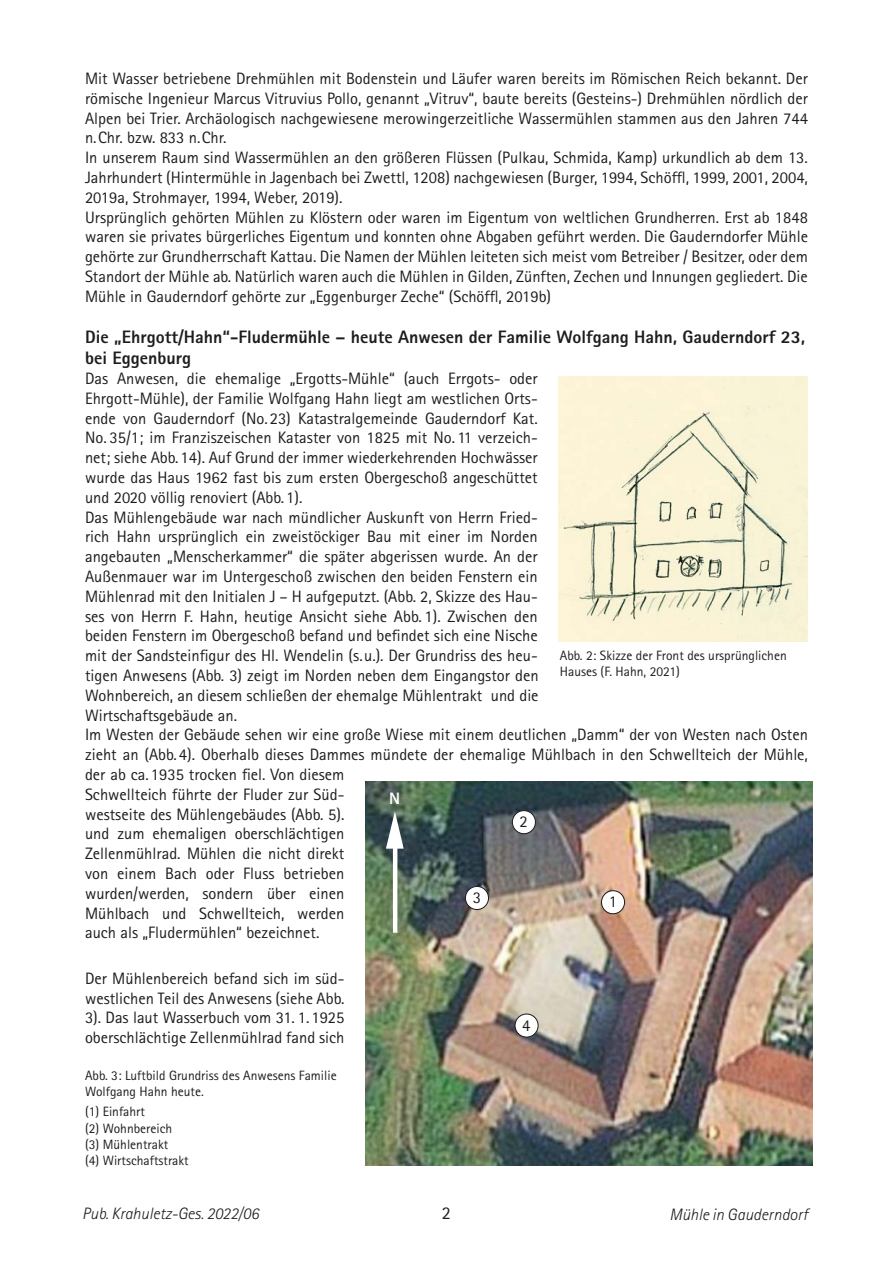
<style>
.page{position:relative;width:893px;height:1263px;background:#fff}
.page>*{position:absolute;margin:0;border:0;box-sizing:border-box;transform-origin:0 0}
.t1{font:800 18px/21.6px "Rotis Sans Serif Std";color:#1d1d1b}
.t2{font:18px "Rotis Sans Serif Std";color:#1d1d1b}
.t3{font:16.5px/19.8px "Rotis Sans Serif Std";color:#1d1d1b}
.t4{font:italic 300 16.5px "Rotis Sans Serif Std";color:#1d1d1b}
.t5{font:800 16.5px "Rotis Sans Serif Std";color:#fff}
.t6{font:13.5px/16.2px "Rotis Sans Serif Std";color:#1d1d1b}
</style>
<div class="page">
<img style="left:559px;top:376px;width:249px;height:266px">
<img style="left:366px;top:782px;width:447px;height:383px">
<div style="left:601px;top:891px;width:24px;height:23px;background:#fff;border-radius:50%"></div>
<div style="left:601px;top:890px;width:24px;height:24px;border:1px solid #1d1d1b;border-radius:50%"></div>
<div style="left:512px;top:811px;width:23px;height:23px;background:#fff;border-radius:50%"></div>
<div style="left:512px;top:810px;width:24px;height:24px;border:1px solid #1d1d1b;border-radius:50%"></div>
<div style="left:465px;top:886px;width:23px;height:23px;background:#fff;border-radius:50%"></div>
<div style="left:465px;top:886px;width:24px;height:24px;border:1px solid #1d1d1b;border-radius:50%"></div>
<div style="left:515px;top:1014px;width:23px;height:23px;background:#fff;border-radius:50%"></div>
<div style="left:514px;top:1013px;width:25px;height:24px;border:1px solid #1d1d1b;border-radius:50%"></div>
<hr style="left:393px;top:846px;width:4px;height:87px;background:#fff">
<svg style="left:386px;top:811px;width:18px;height:37px"></svg>
<p class="t3" style="left:85px;top:68px;width:724px">Mit Wasser betriebene Drehmühlen mit Bodenstein und Läufer waren bereits im Römischen Reich bekannt. Der römische Ingenieur Marcus Vitruvius Pollo, genannt „Vitruv“, baute bereits (Gesteins-) Drehmühlen nördlich der Alpen bei Trier. Archäologisch nachgewiesene merowingerzeitliche Wassermühlen stammen aus den Jahren 744 n. Chr. bzw. 833 n. Chr.<br>In unserem Raum sind Wassermühlen an den größeren Flüssen (Pulkau, Schmida, Kamp) urkundlich ab dem 13.<br>Jahrhundert (Hintermühle in Jagenbach bei Zwettl, 1208) nachgewiesen (Burger, 1994, Schöffl, 1999, 2001, 2004, 2019a, Strohmayer, 1994, Weber, 2019).<br>Ursprünglich gehörten Mühlen zu Klöstern oder waren im Eigentum von weltlichen Grundherren. Erst ab 1848 waren sie privates bürgerliches Eigentum und konnten ohne Abgaben geführt werden. Die Gauderndorfer Mühle gehörte zur Grundherrschaft Kattau. Die Namen der Mühlen leiteten sich meist vom Betreiber / Besitzer, oder dem Standort der Mühle ab. Natürlich waren auch die Mühlen in Gilden, Zünften, Zechen und Innungen gegliedert. Die Mühle in Gauderndorf gehörte zur „Eggenburger Zeche“ (Schöffl, 2019b)</p>
<p class="t1" style="left:85px;top:325px;width:721px">Die „Ehrgott/Hahn“-Fludermühle – heute Anwesen der Familie Wolfgang Hahn, Gauderndorf 23, bei Eggenburg</p>
<p class="t3" style="left:85px;top:368px;width:724px">Das Anwesen, die ehemalige „Ergotts-Mühle“ (auch Errgots- oder<br>Ehrgott-Mühle), der Familie Wolfgang Hahn liegt am westlichen Orts-<br>ende von Gauderndorf (No. 23) Katastralgemeinde Gauderndorf Kat.<br>No. 35/1; im Franziszeischen Kataster von 1825 mit No. 11 verzeich-<br>net; siehe Abb. 14). Auf Grund der immer wiederkehrenden Hochwässer<br>wurde das Haus 1962 fast bis zum ersten Obergeschoß angeschüttet<br>und 2020 völlig renoviert (Abb. 1).<br>Das Mühlengebäude war nach mündlicher Auskunft von Herrn Fried-<br>rich Hahn ursprünglich ein zweistöckiger Bau mit einer im Norden<br>angebauten „Menscherkammer“ die später abgerissen wurde. An der<br>Außenmauer war im Untergeschoß zwischen den beiden Fenstern ein<br>Mühlenrad mit den Initialen J – H aufgeputzt. (Abb. 2, Skizze des Hau-<br>ses von Herrn F. Hahn, heutige Ansicht siehe Abb. 1). Zwischen den<br>beiden Fenstern im Obergeschoß befand und befindet sich eine Nische<br>mit der Sandsteinfigur des Hl. Wendelin (s. u.). Der Grundriss des heu-<br>tigen Anwesens (Abb. 3) zeigt im Norden neben dem Eingangstor den<br>Wohnbereich, an diesem schließen der ehemalge Mühlentrakt und die<br>Wirtschaftsgebäude an.<br>Im Westen der Gebäude sehen wir eine große Wiese mit einem deutlichen „Damm“ der von Westen nach Osten zieht an (Abb. 4). Oberhalb dieses Dammes mündete der ehemalige Mühlbach in den Schwellteich der Mühle, der ab ca. 1935 trocken fiel. Von diesem<br>Schwellteich führte der Fluder zur Süd-<br>westseite des Mühlengebäudes (Abb. 5).<br>und zum ehemaligen oberschlächtigen<br>Zellenmühlrad. Mühlen die nicht direkt<br>von einem Bach oder Fluss betrieben<br>wurden/werden, sondern über einen<br>Mühlbach und Schwellteich, werden<br>auch als „Fludermühlen“ bezeichnet.</p>
<p class="t3" style="left:85px;top:968px;width:261px;text-align:justify">Der Mühlenbereich befand sich im süd&shy;westlichen Teil des Anwesens (siehe Abb.<br>3). Das laut Wasserbuch vom 31. 1. 1925 oberschlächtige Zellenmühlrad fand sich</p>
<p class="t6" style="left:560px;top:647px;width:228px">Abb. 2: Skizze der Front des ursprünglichen<br>Hauses (F. Hahn, 2021)</p>
<p class="t5" style="left:389px;top:788px;width:13px">N</p>
<p class="t3" style="left:520px;top:811px;width:10px">2</p>
<p class="t3" style="left:473px;top:887px;width:10px">3</p>
<p class="t3" style="left:609px;top:892px;width:10px">1</p>
<p class="t3" style="left:522px;top:1015px;width:10px">4</p>
<p class="t6" style="left:85px;top:1067px;width:253px">Abb. 3: Luftbild Grundriss des Anwesens Familie<br>Wolfgang Hahn heute.</p>
<p class="t6" style="left:85px;top:1104px;width:105px">(1) Einfahrt<br>(2) Wohnbereich (3) Mühlentrakt<br>(4) Wirtschaftstrakt</p>
<p class="t4" style="left:82px;top:1204px;width:178px">Pub. Krahuletz-Ges. 2022/06</p>
<p class="t2" style="left:442px;top:1203px;width:10px">2</p>
<p class="t4" style="left:669px;top:1205px;width:140px">Mühle in Gauderndorf</p>
</div>
